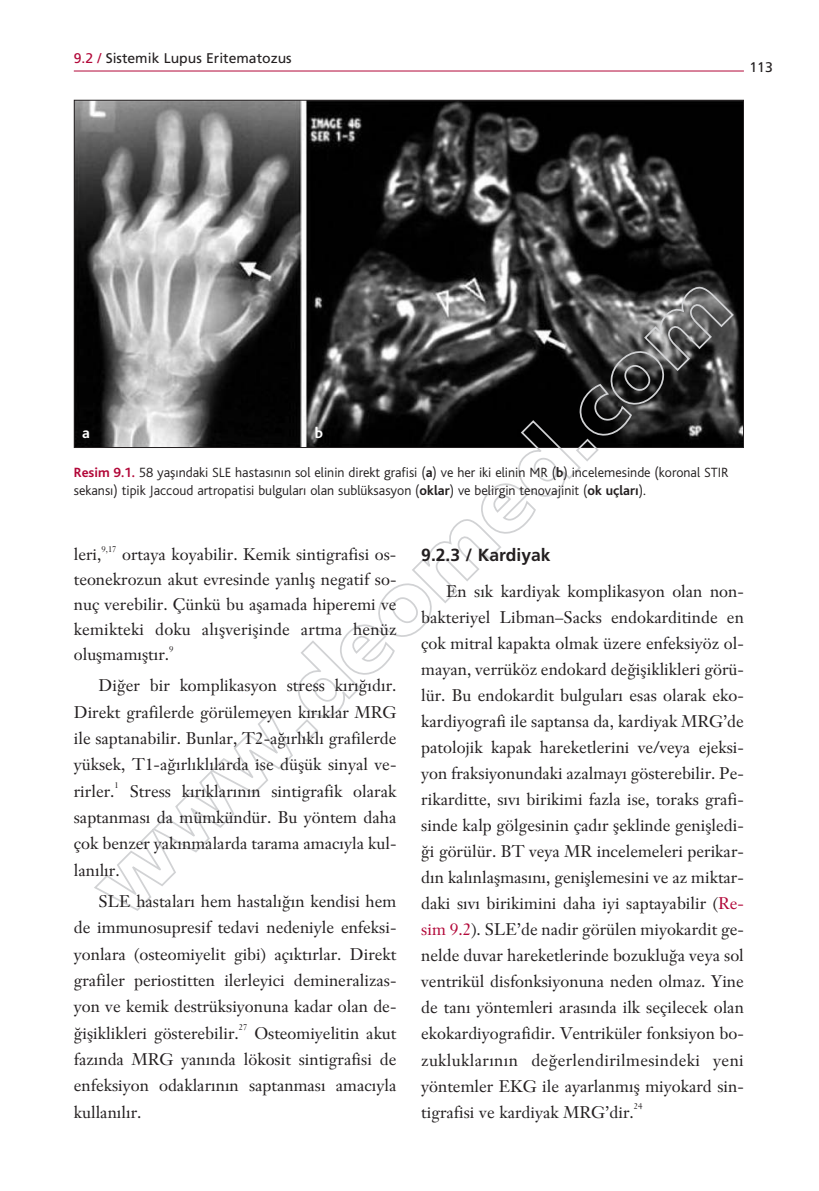
<style>
.page{position:relative;width:819px;height:1191px;background:#fff}
.page>*{position:absolute;margin:0;border:0;box-sizing:border-box;transform-origin:0 0}
.t1{font:700 17.5px "Frutiger";color:#231f20}
.t2{font:16.62px/26.1px "Janson Text";color:#231f20;text-align:justify}
.t3{font:700 15.75px "Bliss Turkish";color:#fff}
.t4{font:300 14px/18.4px "Bliss Turkish";color:#231f20}
.t5{font:14px "Frutiger";color:#231f20}
.t6{font:8.4px "Janson Text";color:#231f20}
.s1{color:#b20738}
.s2{font-weight:700;color:#b20738}
.s3{font-weight:700}
</style>
<div class="page">
<hr style="left:74px;top:71px;width:669px;height:1px;background:#b20738">
<img style="left:76px;top:102px;width:665px;height:344px">
<svg style="left:92px;top:286px;width:643px;height:625px"></svg>
<p class="t5" style="left:74px;top:52px;width:219px"><span class="s1">9.2 /</span> Sistemik Lupus Eritematozus</p>
<p class="t5" style="left:749px;top:61px;width:25px">113</p>
<p class="t3" style="left:82px;top:427px;width:9px">a</p>
<p class="t3" style="left:314px;top:427px;width:10px">b</p>
<p class="t4" style="left:74px;top:464px;width:656px"><span class="s2">Resim 9.1.</span> 58 yafl›ndaki SLE hastas›n›n sol elinin direkt grafisi (<span class="s3">a</span>) ve her iki elinin MR (<span class="s3">b</span>) incelemesinde (koronal STIR sekans›) tipik Jaccoud artropatisi bulgular› olan sublüksasyon (<span class="s3">oklar</span>) ve belirgin tenovajinit (<span class="s3">ok uçlar›</span>).</p>
<p class="t2" style="left:74px;top:542px;width:29px">leri,</p>
<p class="t6" style="left:101px;top:545px;width:17px">9,17</p>
<p class="t2" style="left:74px;top:543px;width:324px;line-height:25px;text-indent:48px">ortaya koyabilir. Kemik sintigrafisi os&shy;teonekrozun akut evresinde yanl›fl negatif so&shy;nuç verebilir. Çünkü bu aflamada hiperemi ve kemikteki doku al›flveriflinde artma henüz oluflmam›flt›r.</p>
<p class="t6" style="left:169px;top:645px;width:6px">9</p>
<p class="t2" style="left:74px;top:674px;width:324px;text-indent:25px">Di¤er bir komplikasyon stress k›r›¤›d›r.<br>Direkt grafilerde görülemeyen k›r›klar MRG ile saptanabilir. Bunlar, T2-a¤›rl›kl› grafilerde yüksek, T1-a¤›rl›kl›larda ise düflük sinyal ve&shy;rirler.</p>
<p class="t6" style="left:115px;top:782px;width:6px">1</p>
<p class="t2" style="left:74px;top:779px;width:324px;text-indent:56px">Stress k›r›klar›n›n sintigrafik olarak saptanmas› da mümkündür. Bu yöntem daha çok benzer yak›nmalarda tarama amac›yla kul&shy;lan›l›r.</p>
<p class="t2" style="left:74px;top:889px;width:324px;text-indent:25px">SLE hastalar› hem hastal›¤›n kendisi hem de immunosupresif tedavi nedeniyle enfeksi&shy;yonlara (osteomiyelit gibi) aç›kt›rlar. Direkt grafiler periostitten ilerleyici demineralizas&shy;yon ve kemik destrüksiyonuna kadar olan de-¤ifliklikleri gösterebilir.</p>
<p class="t6" style="left:239px;top:1024px;width:10px">27</p>
<p class="t2" style="left:74px;top:1021px;width:324px;text-indent:180px">Osteomiyelitin akut faz›nda MRG yan›nda lökosit sintigrafisi de enfeksiyon odaklar›n›n saptanmas› amac›yla kullan›l›r.</p>
<p class="t1" style="left:421px;top:547px;width:131px">9.2.3 / Kardiyak</p>
<p class="t2" style="left:421px;top:580px;width:324px;text-indent:25px">En s›k kardiyak komplikasyon olan non&shy;bakteriyel Libman–Sacks endokarditinde en çok mitral kapakta olmak üzere enfeksiyöz ol&shy;mayan, verrüköz endokard de¤ifliklikleri görü&shy;lür. Bu endokardit bulgular› esas olarak eko&shy;kardiyografi ile saptansa da, kardiyak MRG’de patolojik kapak hareketlerini ve/veya ejeksi&shy;yon fraksiyonundaki azalmay› gösterebilir. Pe&shy;rikarditte, s›v› birikimi fazla ise, toraks grafi&shy;sinde kalp gölgesinin çad›r fleklinde geniflledi-¤i görülür. BT veya MR incelemeleri perikar&shy;d›n kal›nlaflmas›n›, genifllemesini ve az miktar&shy;daki s›v› birikimini daha iyi saptayabilir (<span class="s1">Re&shy;sim 9.2</span>). SLE’de nadir görülen miyokardit ge&shy;nelde duvar hareketlerinde bozuklu¤a veya sol ventrikül disfonksiyonuna neden olmaz. Yine de tan› yöntemleri aras›nda ilk seçilecek olan ekokardiyografidir. Ventriküler fonksiyon bo&shy;zukluklar›n›n de¤erlendirilmesindeki yeni yöntemler EKG ile ayarlanm›fl miyokard sin&shy;tigrafisi ve kardiyak MRG’dir.</p>
<p class="t6" style="left:633px;top:1103px;width:10px">24</p>
</div>
